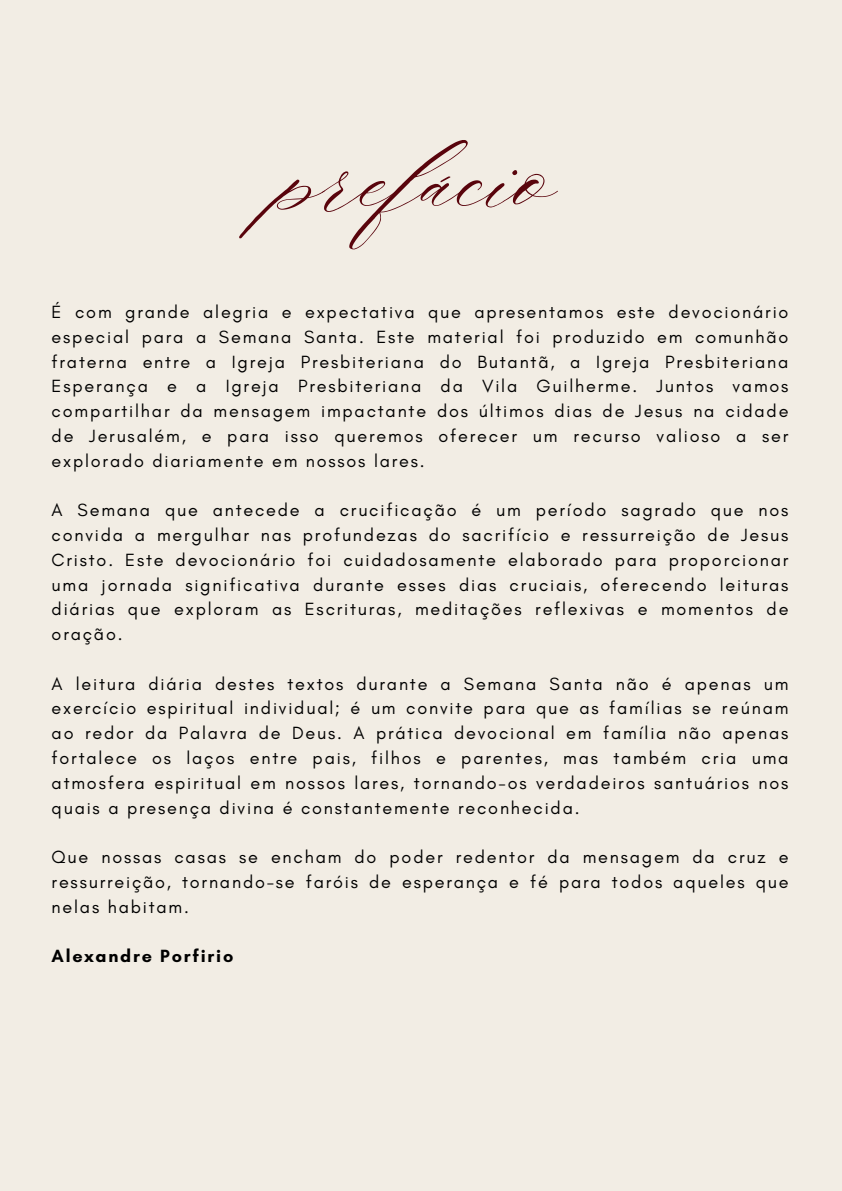
<style>
.page{position:relative;width:842px;height:1191px;background:#fff}
.page>*{position:absolute;margin:0;border:0;box-sizing:border-box;transform-origin:0 0}
.t1{font:70px "Slight";color:#59040c}
.t2{font:18px/24.8px "Glacial Indifference";letter-spacing:.1em;color:#000;text-align:justify}
.t3{font:700 18px "Glacial Indifference";letter-spacing:.1em;color:#000}
</style>
<div class="page">
<div style="left:0;top:0;width:842px;height:1190px;background:#f2ede4"></div>
<h1 class="t1" style="left:285px;top:143px;width:274px">prefácio</h1>
<p class="t2" style="left:52px;top:299px;width:738px">É com grande alegria e expectativa que apresentamos este devocionário especial para a Semana Santa. Este material foi produzido em comunhão fraterna entre a Igreja Presbiteriana do Butantã, a Igreja Presbiteriana Esperança e a Igreja Presbiteriana da Vila Guilherme. Juntos vamos compartilhar da mensagem impactante dos últimos dias de Jesus na cidade de Jerusalém, e para isso queremos oferecer um recurso valioso a ser explorado diariamente em nossos lares.</p>
<p class="t2" style="left:52px;top:497px;width:738px">A Semana que antecede a crucificação é um período sagrado que nos convida a mergulhar nas profundezas do sacrifício e ressurreição de Jesus Cristo. Este devocionário foi cuidadosamente elaborado para proporcionar uma jornada significativa durante esses dias cruciais, oferecendo leituras diárias que exploram as Escrituras, meditações reflexivas e momentos de oração.</p>
<p class="t2" style="left:52px;top:671px;width:738px">A leitura diária destes textos durante a Semana Santa não é apenas um exercício espiritual individual; é um convite para que as famílias se reúnam ao redor da Palavra de Deus. A prática devocional em família não apenas fortalece os laços entre pais, filhos e parentes, mas também cria uma atmosfera espiritual em nossos lares, tornando-os verdadeiros santuários nos quais a presença divina é constantemente reconhecida.</p>
<p class="t2" style="left:52px;top:844px;width:738px">Que nossas casas se encham do poder redentor da mensagem da cruz e ressurreição, tornando-se faróis de esperança e fé para todos aqueles que nelas habitam.</p>
<h2 class="t3" style="left:52px;top:944px;width:183px">Alexandre Porfirio</h2>
</div>
